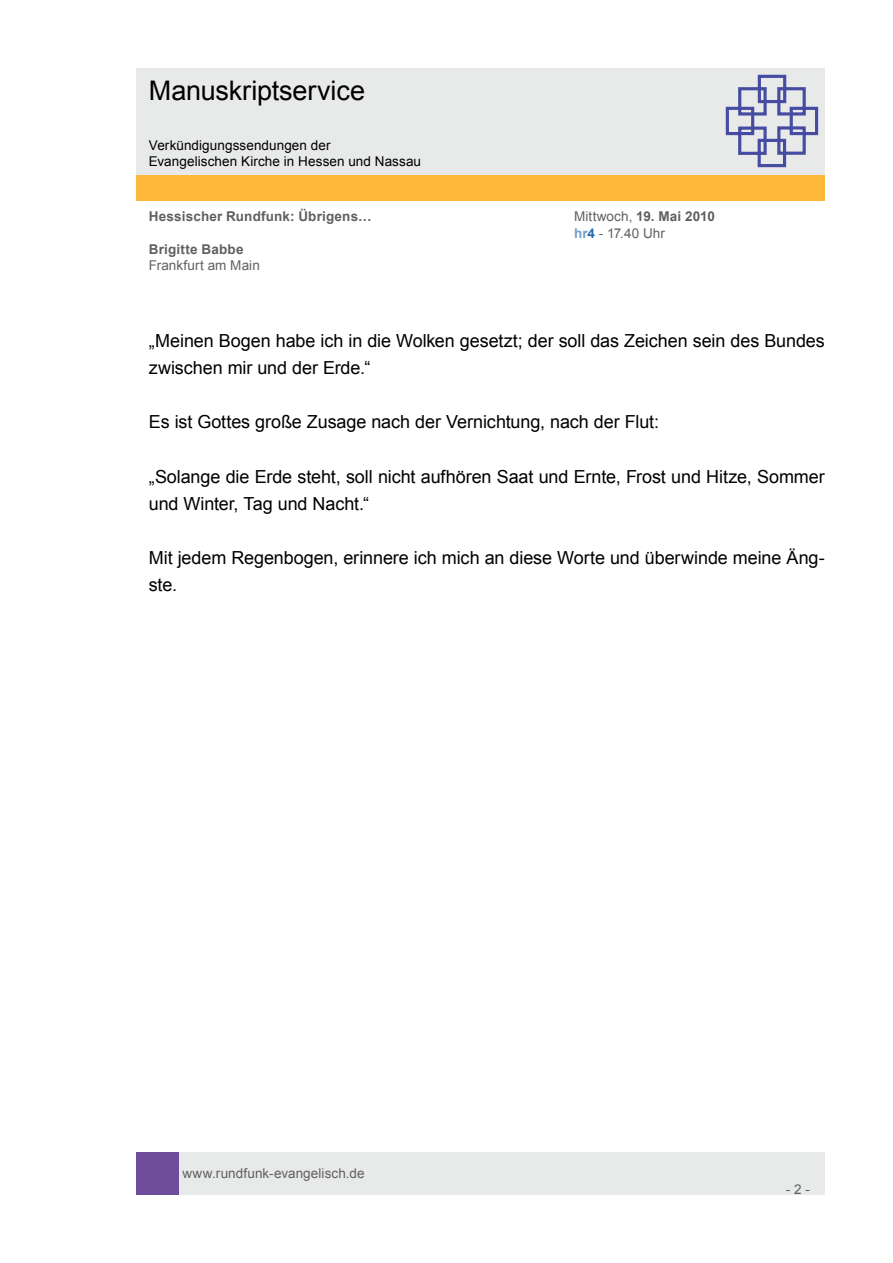
<style>
.page{position:relative;width:893px;height:1263px;background:#fff}
.page>*{position:absolute;margin:0;border:0;box-sizing:border-box;transform-origin:0 0}
.t1{font:27px "Arial";letter-spacing:-.005em;color:#000}
.t2{font:18px/27.2px "Arial";letter-spacing:-.005em;color:#000}
.t3{font:13.5px/16.2px "Arial";letter-spacing:.005em;color:#606060}
.t4{font:13.5px/16.2px "Arial";letter-spacing:.005em;color:#000}
.t5{font:700 13.5px "Arial";letter-spacing:.015em;color:#606060}
.s1{font-weight:700}
.s2{font-weight:700;color:#71a0cc}
.s3{font-weight:700;color:#2369b2}
</style>
<div class="page">
<div style="left:179px;top:1152px;width:646px;height:43px;background:#e8e9e9"></div>
<div style="left:136px;top:1152px;width:43px;height:43px;background:#704c9c"></div>
<div style="left:136px;top:175px;width:689px;height:26px;background:#ffb93a"></div>
<div style="left:136px;top:68px;width:689px;height:106px;background:#e8e9e9"></div>
<svg style="left:725px;top:74px;width:94px;height:94px"></svg>
<h1 class="t1" style="left:149px;top:73px;width:218px">Manuskriptservice</h1>
<p class="t4" style="left:149px;top:137px;width:274px">Verkündigungssendungen der<br>Evangelischen Kirche in Hessen und Nassau</p>
<p class="t5" style="left:149px;top:208px;width:224px">Hessischer Rundfunk: Übrigens…</p>
<p class="t3" style="left:574px;top:209px;width:142px">Mittwoch, <span class="s1">19. Mai 2010 </span><span class="s2">hr</span><span class="s3">4</span> - 17.40 Uhr</p>
<p class="t5" style="left:149px;top:240px;width:96px">Brigitte Babbe</p>
<p class="t3" style="left:149px;top:257px;width:113px">Frankfurt am Main</p>
<p class="t2" style="left:149px;top:327px;width:678px">„Meinen Bogen habe ich in die Wolken gesetzt; der soll das Zeichen sein des Bundes zwischen mir und der Erde.“</p>
<p class="t2" style="left:149px;top:408px;width:512px">Es ist Gottes große Zusage nach der Vernichtung, nach der Flut:</p>
<p class="t2" style="left:149px;top:463px;width:677px">„Solange die Erde steht, soll nicht aufhören Saat und Ernte, Frost und Hitze, Sommer und Winter, Tag und Nacht.“</p>
<p class="t2" style="left:149px;top:544px;width:678px">Mit jedem Regenbogen, erinnere ich mich an diese Worte und überwinde meine Äng&shy;ste.</p>
<p class="t3" style="left:182px;top:1165px;width:184px">www.rundfunk-evangelisch.de</p>
<p class="t3" style="left:786px;top:1181px;width:26px">- 2 -</p>
</div>
